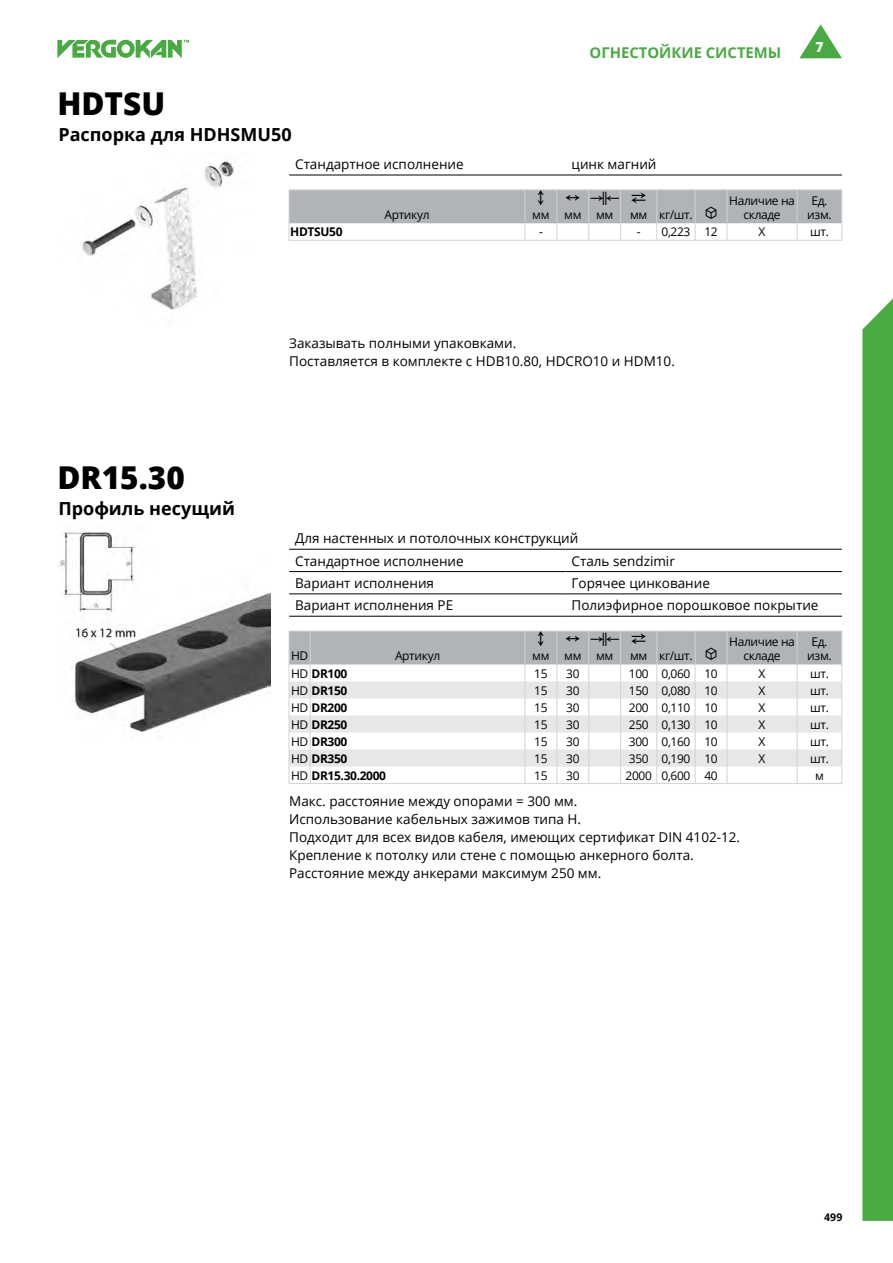
<style>
.page{position:relative;width:893px;height:1263px;background:#fff}
.page>*{position:absolute;margin:0;border:0;box-sizing:border-box;transform-origin:0 0}
.t1{font:800 31.5px "Open Sans";color:#000}
.t2{font:700 18px "Open Sans";color:#000}
.t3{font:700 14.85px "Open Sans";color:#49aa42}
.t4{font:800 13.8px "Open Sans";color:#fff}
.t5{font:13.5px/18px "Open Sans";color:#000}
.t6{font:12px/14.4px "Open Sans";letter-spacing:-.03em;color:#000;text-align:center}
.t7{font:700 12px "Open Sans";letter-spacing:-.03em;color:#000}
.t8{font:700 10.65px "Open Sans";color:#000}
.s1{font-weight:400}
</style>
<div class="page">
<svg style="left:799px;top:24px;width:43px;height:34px"></svg>
<div style="left:862px;top:298px;width:31px;height:923px;background:#49aa42"></div>
<svg style="left:57px;top:40px;width:132px;height:18px"></svg>
<img style="left:81px;top:160px;width:155px;height:150px">
<hr style="left:289px;top:175px;width:277px;height:1px;background:#000">
<hr style="left:566px;top:175px;width:276px;height:1px;background:#000">
<hr style="left:289px;top:240px;width:236px;height:1px;background:#d1d3d4">
<hr style="left:525px;top:240px;width:32px;height:1px;background:#d1d3d4">
<hr style="left:557px;top:240px;width:32px;height:1px;background:#d1d3d4">
<hr style="left:589px;top:240px;width:32px;height:1px;background:#d1d3d4">
<hr style="left:621px;top:240px;width:36px;height:1px;background:#d1d3d4">
<hr style="left:657px;top:240px;width:38px;height:1px;background:#d1d3d4">
<hr style="left:695px;top:240px;width:32px;height:1px;background:#d1d3d4">
<hr style="left:727px;top:240px;width:70px;height:1px;background:#d1d3d4">
<hr style="left:797px;top:240px;width:45px;height:1px;background:#d1d3d4">
<img style="left:59px;top:529px;width:211px;height:203px">
<hr style="left:289px;top:616px;width:277px;height:1px;background:#000">
<hr style="left:566px;top:616px;width:276px;height:1px;background:#000">
<hr style="left:289px;top:549px;width:277px;height:1px;background:#000">
<hr style="left:566px;top:549px;width:276px;height:1px;background:#000">
<hr style="left:289px;top:571px;width:277px;height:1px;background:#000">
<hr style="left:566px;top:571px;width:276px;height:1px;background:#000">
<hr style="left:289px;top:594px;width:277px;height:1px;background:#000">
<hr style="left:566px;top:594px;width:276px;height:1px;background:#000">
<svg style="left:289px;top:190px;width:553px;height:50px"></svg>
<svg style="left:289px;top:631px;width:553px;height:153px"></svg>
<h1 class="t1" style="left:57px;top:79px;width:109px">HDTSU</h1>
<h2 class="t2" style="left:58px;top:121px;width:235px">Распорка для HDHSMU50</h2>
<p class="t3" style="left:589px;top:42px;width:193px">ОГНЕСТОЙКИЕ СИСТЕМЫ</p>
<p class="t4" style="left:815px;top:37px;width:10px">7</p>
<p class="t5" style="left:295px;top:155px;width:170px">Стандартное исполнение</p>
<p class="t5" style="left:572px;top:155px;width:86px">цинк магний</p>
<p class="t6" style="left:384px;top:207px;width:47px">Артикул</p>
<p class="t6" style="left:532px;top:207px;width:83px">мм мм мм</p>
<p class="t6" style="left:630px;top:207px;width:89px">мм кг/шт. ◆</p>
<p class="t6" style="left:729px;top:193px;width:67px">Наличие на складе</p>
<p class="t6" style="left:807px;top:193px;width:26px">Ед. изм.</p>
<p class="t7" style="left:290px;top:224px;width:54px">HDTSU50</p>
<p class="t6" style="left:539px;top:224px;width:5px">-</p>
<p class="t6" style="left:637px;top:224px;width:82px">- 0,223 12</p>
<p class="t6" style="left:759px;top:224px;width:8px">X</p>
<p class="t6" style="left:810px;top:224px;width:20px">шт.</p>
<h1 class="t1" style="left:57px;top:454px;width:129px">DR15.30</h1>
<h2 class="t2" style="left:58px;top:496px;width:178px">Профиль несущий</h2>
<p class="t5" style="left:289px;top:333px;width:387px">Заказывать полными упаковками.<br>Поставляется в комплекте с HDB10.80, HDCRO10 и HDM10.</p>
<p class="t5" style="left:295px;top:527px;width:285px;line-height:22.4px">Для настенных и потолочных конструкций<br>Стандартное исполнение</p>
<p class="t5" style="left:572px;top:551px;width:105px">Сталь sendzimir</p>
<p class="t5" style="left:295px;top:574px;width:140px">Вариант исполнения</p>
<p class="t5" style="left:572px;top:574px;width:140px">Горячее цинкование</p>
<p class="t5" style="left:295px;top:596px;width:160px">Вариант исполнения PE</p>
<p class="t5" style="left:572px;top:596px;width:248px">Полиэфирное порошковое покрытие</p>
<p class="t6" style="left:291px;top:648px;width:19px">HD</p>
<p class="t6" style="left:395px;top:648px;width:47px">Артикул</p>
<p class="t6" style="left:532px;top:648px;width:83px">мм мм мм</p>
<p class="t6" style="left:630px;top:648px;width:89px">мм кг/шт. ◆</p>
<p class="t6" style="left:729px;top:634px;width:67px">Наличие на складе</p>
<p class="t6" style="left:807px;top:634px;width:26px">Ед. изм.</p>
<p class="t7" style="left:291px;top:665px;width:58px"><span class="s1">HD</span> DR100</p>
<p class="t6" style="left:534px;top:666px;width:15px">15</p>
<p class="t6" style="left:566px;top:666px;width:15px">30</p>
<p class="t6" style="left:629px;top:666px;width:90px">100 0,060 10</p>
<p class="t6" style="left:759px;top:666px;width:8px">X</p>
<p class="t6" style="left:810px;top:666px;width:20px">шт.</p>
<p class="t7" style="left:291px;top:682px;width:58px"><span class="s1">HD</span> DR150</p>
<p class="t6" style="left:534px;top:683px;width:15px">15</p>
<p class="t6" style="left:566px;top:683px;width:15px">30</p>
<p class="t6" style="left:629px;top:683px;width:90px">150 0,080 10</p>
<p class="t6" style="left:759px;top:683px;width:8px">X</p>
<p class="t6" style="left:810px;top:683px;width:20px">шт.</p>
<p class="t7" style="left:291px;top:699px;width:58px"><span class="s1">HD</span> DR200</p>
<p class="t6" style="left:534px;top:700px;width:15px">15</p>
<p class="t6" style="left:566px;top:700px;width:15px">30</p>
<p class="t6" style="left:629px;top:700px;width:90px">200 0,110 10</p>
<p class="t6" style="left:759px;top:700px;width:8px">X</p>
<p class="t6" style="left:810px;top:700px;width:20px">шт.</p>
<p class="t7" style="left:291px;top:716px;width:58px"><span class="s1">HD</span> DR250</p>
<p class="t6" style="left:534px;top:717px;width:15px">15</p>
<p class="t6" style="left:566px;top:717px;width:15px">30</p>
<p class="t6" style="left:629px;top:717px;width:90px">250 0,130 10</p>
<p class="t6" style="left:759px;top:717px;width:8px">X</p>
<p class="t6" style="left:810px;top:717px;width:20px">шт.</p>
<p class="t7" style="left:291px;top:733px;width:58px"><span class="s1">HD</span> DR300</p>
<p class="t6" style="left:534px;top:734px;width:15px">15</p>
<p class="t6" style="left:566px;top:734px;width:15px">30</p>
<p class="t6" style="left:629px;top:734px;width:90px">300 0,160 10</p>
<p class="t6" style="left:759px;top:734px;width:8px">X</p>
<p class="t6" style="left:810px;top:734px;width:20px">шт.</p>
<p class="t7" style="left:291px;top:750px;width:58px"><span class="s1">HD</span> DR350</p>
<p class="t6" style="left:534px;top:751px;width:15px">15</p>
<p class="t6" style="left:566px;top:751px;width:15px">30</p>
<p class="t6" style="left:629px;top:751px;width:90px">350 0,190 10</p>
<p class="t6" style="left:759px;top:751px;width:8px">X</p>
<p class="t6" style="left:810px;top:751px;width:20px">шт.</p>
<p class="t7" style="left:291px;top:767px;width:97px"><span class="s1">HD</span> DR15.30.2000</p>
<p class="t6" style="left:534px;top:768px;width:15px">15</p>
<p class="t6" style="left:566px;top:768px;width:15px">30</p>
<p class="t6" style="left:626px;top:768px;width:94px">2000 0,600 40</p>
<p class="t6" style="left:815px;top:768px;width:10px">м</p>
<p class="t5" style="left:289px;top:792px;width:452px">Макс. расстояние между опорами = 300 мм.<br>Использование кабельных зажимов типа H.<br>Подходит для всех видов кабеля, имеющих сертификат DIN 4102-12.<br>Крепление к потолку или стене с помощью анкерного болта.<br>Расстояние между анкерами максимум 250 мм.</p>
<p class="t8" style="left:824px;top:1209px;width:20px">499</p>
</div>
